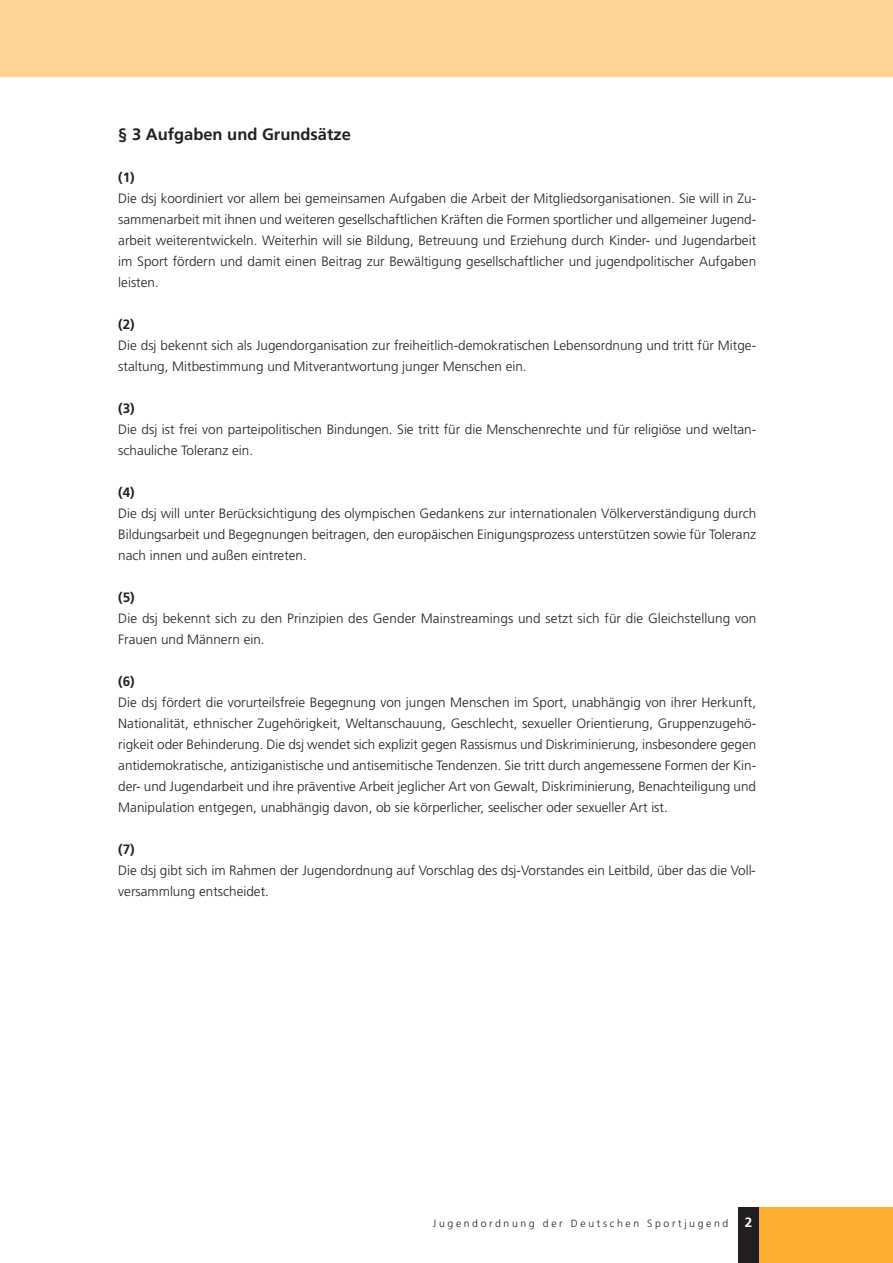
<style>
.page{position:relative;width:893px;height:1263px;background:#fff}
.page>*{position:absolute;margin:0;border:0;box-sizing:border-box;transform-origin:0 0}
.t1{font:700 16.5px "Frutiger";color:#231f20}
.t2{font:300 13.5px/21px "Frutiger";color:#231f20}
.t3{font:700 13.5px "Frutiger";color:#231f20}
.t4{font:300 10.5px "Frutiger";letter-spacing:.25em;color:#231f20}
.s1{font-family:"Adobe Garamond";font-weight:700;font-size:15px;color:#fff}
.s2{font-weight:700;font-size:13.5px;color:#fff}
</style>
<div class="page">
<div style="left:759px;top:1207px;width:133px;height:56px;background:#fbb031"></div>
<div style="left:739px;top:1207px;width:20px;height:56px;background:#231f20"></div>
<div style="left:0;top:0;width:892px;height:76px;background:#fed496"></div>
<p class="t1" style="left:118px;top:127px;width:234px">§ 3 Aufgaben und Grundsätze</p>
<p class="t3" style="left:118px;top:171px;width:18px">(1)</p>
<p class="t2" style="left:118px;top:188px;width:639px;text-align:justify">Die dsj koordiniert vor allem bei gemeinsamen Aufgaben die Arbeit der Mitgliedsorganisationen. Sie will in Zu&shy;sammenarbeit mit ihnen und weiteren gesellschaftlichen Kräften die Formen sportlicher und allgemeiner Jugend&shy;arbeit weiterentwickeln. Weiterhin will sie Bildung, Betreuung und Erziehung durch Kinder- und Jugendarbeit im Sport fördern und damit einen Beitrag zur Bewältigung gesellschaftlicher und jugendpolitischer Aufgaben leisten.</p>
<p class="t3" style="left:118px;top:318px;width:18px">(2)</p>
<p class="t2" style="left:118px;top:335px;width:639px">Die dsj bekennt sich als Jugendorganisation zur freiheitlich-demokratischen Lebensordnung und tritt für Mitge&shy;staltung, Mitbestimmung und Mitverantwortung junger Menschen ein.</p>
<p class="t3" style="left:118px;top:402px;width:18px">(3)</p>
<p class="t2" style="left:118px;top:419px;width:639px">Die dsj ist frei von parteipolitischen Bindungen. Sie tritt für die Menschenrechte und für religiöse und weltan&shy;schauliche Toleranz ein.</p>
<p class="t3" style="left:118px;top:486px;width:18px">(4)</p>
<p class="t2" style="left:118px;top:503px;width:639px;text-align:justify">Die dsj will unter Berücksichtigung des olympischen Gedankens zur internationalen Völkerverständigung durch Bildungsarbeit und Begegnungen beitragen, den europäischen Einigungsprozess unterstützen sowie für Toleranz nach innen und außen eintreten.</p>
<p class="t3" style="left:118px;top:591px;width:18px">(5)</p>
<p class="t2" style="left:118px;top:608px;width:639px">Die dsj bekennt sich zu den Prinzipien des Gender Mainstreamings und setzt sich für die Gleichstellung von<br>Frauen und Männern ein.</p>
<p class="t3" style="left:118px;top:675px;width:18px">(6)</p>
<p class="t2" style="left:118px;top:692px;width:639px;text-align:justify">Die dsj fördert die vorurteilsfreie Begegnung von jungen Menschen im Sport, unabhängig von ihrer Herkunft, Nationalität, ethnischer Zugehörigkeit, Weltanschauung, Geschlecht, sexueller Orientierung, Gruppenzugehö&shy;rigkeit oder Behinderung. Die dsj wendet sich explizit gegen Rassismus und Diskriminierung, insbesondere gegen antidemokratische, antiziganistische und antisemitische Tendenzen. Sie tritt durch angemessene Formen der Kin&shy;der- und Jugendarbeit und ihre präventive Arbeit jeglicher Art von Gewalt, Diskriminierung, Benachteiligung und Manipulation entgegen, unabhängig davon, ob sie körperlicher, seelischer oder sexueller Art ist.</p>
<p class="t3" style="left:118px;top:843px;width:18px">(7)</p>
<p class="t2" style="left:118px;top:860px;width:639px">Die dsj gibt sich im Rahmen der Jugendordnung auf Vorschlag des dsj-Vorstandes ein Leitbild, über das die Voll&shy;versammlung entscheidet.</p>
<p class="t4" style="left:433px;top:1219px;width:321px">Jugendordnung der Deutschen Sportjugend <span class="s1">3</span><span class="s2">2</span></p>
</div>
